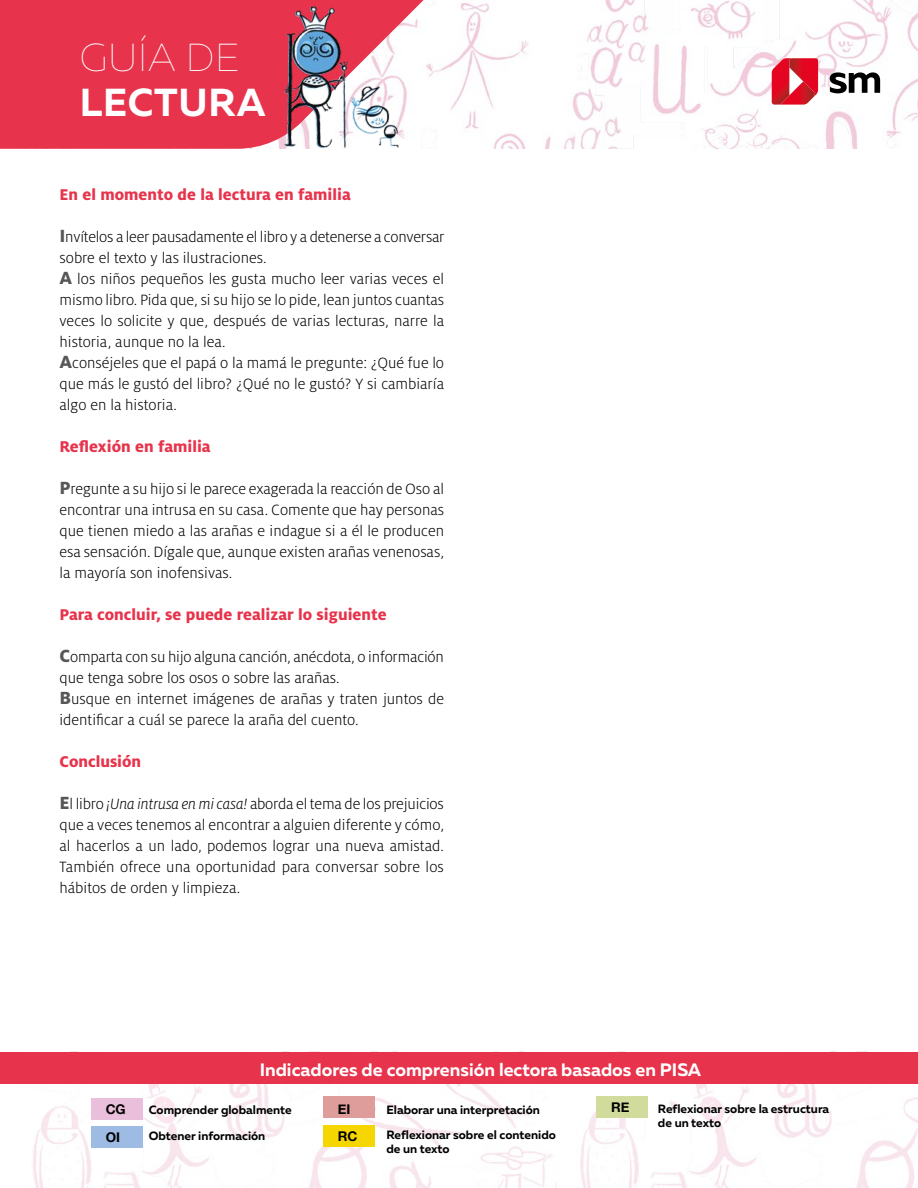
<style>
.page{position:relative;width:918px;height:1188px;background:#fff}
.page>*{position:absolute;margin:0;border:0;box-sizing:border-box;transform-origin:0 0}
.t1{font:700 39px "Muller";letter-spacing:.02em;color:#fff}
.t2{font:100 39px "Muller";letter-spacing:.02em;color:#fff}
.t3{font:700 18px "Muller";color:#fff}
.t4{font:800 17.25px "Milo Pro";color:#e7344c}
.t5{font:300 16.5px/21px "Milo Pro";color:#000}
.t6{font:700 13.35px "Helvetica Neue";color:#000}
.t7{font:700 12px/25.2px "Muller";color:#000}
.s1{font-weight:800;font-size:19.5px;color:#575756}
.s2{font-style:italic}
</style>
<div class="page">
<img style="left:448px;top:0;width:470px;height:149px">
<svg style="left:0;top:0;width:448px;height:149px;background:#ea4e63"></svg>
<img style="left:0;top:1083px;width:918px;height:105px">
<div style="left:0;top:1052px;width:918px;height:31px;background:#e7344c"></div>
<div style="left:91px;top:1098px;width:51px;height:21px;background:#e9bfdb"></div>
<div style="left:323px;top:1097px;width:51px;height:21px;background:#de9c9a"></div>
<div style="left:91px;top:1127px;width:51px;height:21px;background:#9dbbe3"></div>
<div style="left:323px;top:1125px;width:51px;height:22px;background:#f5d600"></div>
<div style="left:596px;top:1097px;width:51px;height:21px;background:#d0db9c"></div>
<img style="left:263px;top:0;width:144px;height:149px">
<svg style="left:830px;top:72px;width:50px;height:21px"></svg>
<svg style="left:772px;top:58px;width:46px;height:47px;background:#de3547"></svg>
<h1 class="t2" style="left:80px;top:35px;width:161px">GUÍA DE</h1>
<h1 class="t1" style="left:80px;top:78px;width:187px">LECTURA</h1>
<p class="t4" style="left:60px;top:184px;width:293px">En el momento de la lectura en familia</p>
<p class="t5" style="left:60px;top:226px;width:386px"><span class="s1">I</span>nvítelos a leer pausadamente el libro y a detenerse a conversar sobre el texto y las ilustraciones.<br><span class="s1">A</span> los niños pequeños les gusta mucho leer varias veces el mismo libro. Pida que, si su hijo se lo pide, lean juntos cuantas veces lo solicite y que, después de varias lecturas, narre la historia, aunque no la lea.<br><span class="s1">A</span>conséjeles que el papá o la mamá le pregunte: ¿Qué fue lo que más le gustó del libro? ¿Qué no le gustó? Y si cambiaría algo en la historia.</p>
<p class="t4" style="left:60px;top:436px;width:153px">Reflexión en familia</p>
<p class="t5" style="left:60px;top:478px;width:386px;text-align:justify"><span class="s1">P</span>regunte a su hijo si le parece exagerada la reacción de Oso al encontrar una intrusa en su casa. Comente que hay personas que tienen miedo a las arañas e indague si a él le producen esa sensación. Dígale que, aunque existen arañas venenosas, la mayoría son inofensivas.</p>
<p class="t4" style="left:60px;top:604px;width:329px">Para concluir, se puede realizar lo siguiente</p>
<p class="t5" style="left:60px;top:646px;width:386px"><span class="s1">C</span>omparta con su hijo alguna canción, anécdota, o información que tenga sobre los osos o sobre las arañas.<br><span class="s1">B</span>usque en internet imágenes de arañas y traten juntos de identificar a cuál se parece la araña del cuento.</p>
<p class="t4" style="left:60px;top:751px;width:83px">Conclusión</p>
<p class="t5" style="left:60px;top:793px;width:386px;text-align:justify"><span class="s1">E</span>l libro <span class="s2">¡Una intrusa en mi casa!</span> aborda el tema de los prejuicios que a veces tenemos al encontrar a alguien diferente y cómo, al hacerlos a un lado, podemos lograr una nueva amistad.<br>También ofrece una oportunidad para conversar sobre los hábitos de orden y limpieza.</p>
<p class="t3" style="left:260px;top:1058px;width:443px">Indicadores de comprensión lectora basados en PISA</p>
<p class="t6" style="left:106px;top:1099px;width:22px">CG</p>
<p class="t6" style="left:338px;top:1099px;width:14px">EI</p>
<p class="t6" style="left:106px;top:1127px;width:16px">OI</p>
<p class="t6" style="left:338px;top:1126px;width:21px">RC</p>
<p class="t7" style="left:149px;top:1097px;width:144px">Comprender globalmente</p>
<p class="t7" style="left:386px;top:1097px;width:171px">Elaborar una interpretación<br>Reflexionar sobre el contenido</p>
<p class="t7" style="left:386px;top:1136px;width:65px">de un texto</p>
<p class="t7" style="left:149px;top:1123px;width:118px">Obtener información</p>
<p class="t6" style="left:611px;top:1097px;width:20px">RE</p>
<p class="t7" style="left:658px;top:1101px;width:173px;line-height:14.4px">Reflexionar sobre la estructura de un texto</p>
</div>
